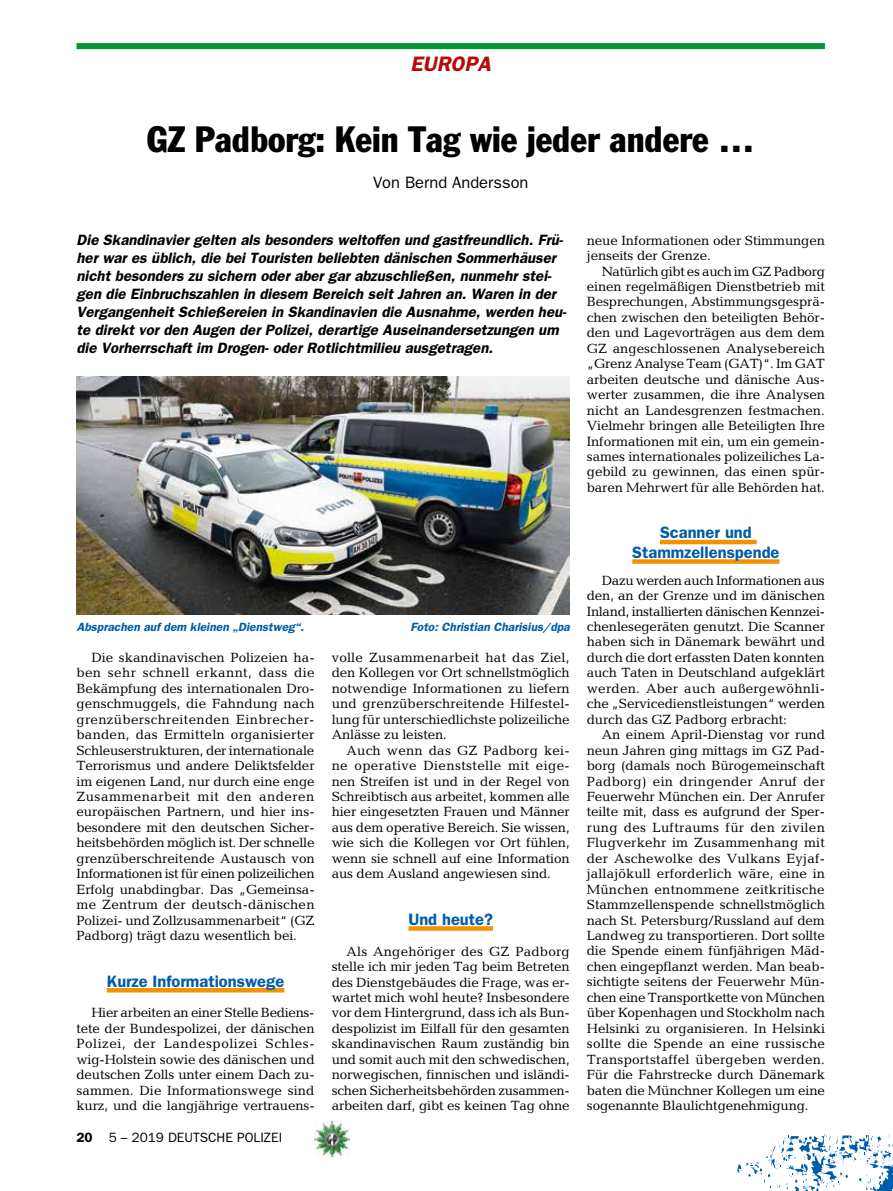
<style>
.page{position:relative;width:893px;height:1191px;background:#fff}
.page>*{position:absolute;margin:0;border:0;box-sizing:border-box;transform-origin:0 0}
.t1{font:condensed 36px "Franklin Gothic";color:#000}
.t2{font:italic 600 21px "Franklin Gothic";color:#b70a06}
.t3{font:600 16.5px/19.5px "Franklin Gothic";color:#005ca9;text-align:center}
.t4{font:16.5px "Franklin Gothic";color:#000}
.t5{font:italic 600 15px/18px "Franklin Gothic";color:#000}
.t6{font:13.5px/15.5px "Candida";letter-spacing:-.01em;color:#000;text-align:justify}
.t7{font:13.5px "Franklin Gothic";color:#000}
.t8{font:italic 600 12px "Franklin Gothic";color:#005ca9}
.s1{font-weight:600}
</style>
<div class="page">
<img style="left:315px;top:1121px;width:34px;height:35px">
<svg style="left:737px;top:1134px;width:156px;height:57px"></svg>
<div style="left:76px;top:43px;width:749px;height:6px;background:#009635"></div>
<hr style="left:107px;top:988px;width:177px;height:4px;background:#f39100">
<svg style="left:408px;top:926px;width:85px;height:4px"></svg>
<hr style="left:660px;top:540px;width:97px;height:4px;background:#f39100">
<div style="left:632px;top:559px;width:147px;height:5px;background:#f39100"></div>
<img style="left:77px;top:376px;width:493px;height:238px">
<h2 class="t2" style="left:411px;top:51px;width:82px">EUROPA</h2>
<h1 class="t1" style="left:147px;top:117px;width:609px">GZ Padborg: Kein Tag wie jeder andere …</h1>
<p class="t4" style="left:373px;top:173px;width:157px">Von Bernd Andersson</p>
<p class="t5" style="left:77px;top:230px;width:492px">Die Skandinavier gelten als besonders weltoffen und gastfreundlich. Frü&shy;her war es üblich, die bei Touristen beliebten dänischen Sommerhäuser nicht besonders zu sichern oder aber gar abzuschließen, nunmehr stei&shy;gen die Einbruchszahlen in diesem Bereich seit Jahren an. Waren in der Vergangenheit Schießereien in Skandinavien die Ausnahme, werden heu&shy;te direkt vor den Augen der Polizei, derartige Auseinandersetzungen um die Vorherrschaft im Drogen- oder Rotlichtmilieu ausgetragen.</p>
<p class="t8" style="left:77px;top:620px;width:229px">Absprachen auf dem kleinen „Dienstweg“.</p>
<p class="t8" style="left:410px;top:620px;width:161px">Foto: Christian Charisius/dpa</p>
<p class="t6" style="left:76px;top:649px;width:240px;text-indent:15px">Die skandinavischen Polizeien ha&shy;ben sehr schnell erkannt, dass die Bekämpfung des internationalen Dro&shy;genschmuggels, die Fahndung nach grenzüberschreitenden Einbrecher&shy;banden, das Ermitteln organisierter Schleuserstrukturen, der internationale Terrorismus und andere Deliktsfelder im eigenen Land, nur durch eine enge Zusammenarbeit mit den anderen europäischen Partnern, und hier ins&shy;besondere mit den deutschen Sicher&shy;heitsbehörden möglich ist. Der schnelle grenzüberschreitende Austausch von Informationen ist für einen polizeilichen Erfolg unabdingbar. Das „Gemeinsa&shy;me Zentrum der deutsch-dänischen Polizei- und Zollzusammenarbeit“ (GZ Padborg) trägt dazu wesentlich bei.</p>
<p class="t3" style="left:107px;top:971px;width:179px">Kurze Informationswege</p>
<p class="t6" style="left:76px;top:1005px;width:240px;text-indent:15px">Hier arbeiten an einer Stelle Bediens&shy;tete der Bundespolizei, der dänischen Polizei, der Landespolizei Schles&shy;wig-Holstein sowie des dänischen und deutschen Zolls unter einem Dach zu&shy;sammen. Die Informationswege sind kurz, und die langjährige vertrauens-</p>
<p class="t7" style="left:77px;top:1129px;width:207px"><span class="s1">20</span> 5 – 2019 DEUTSCHE POLIZEI</p>
<p class="t6" style="left:332px;top:649px;width:240px">volle Zusammenarbeit hat das Ziel, den Kollegen vor Ort schnellstmöglich notwendige Informationen zu liefern und grenzüberschreitende Hilfestel&shy;lung für unterschiedlichste polizeiliche Anlässe zu leisten.</p>
<p class="t6" style="left:332px;top:742px;width:240px;text-indent:15px">Auch wenn das GZ Padborg kei&shy;ne operative Dienststelle mit eige&shy;nen Streifen ist und in der Regel von Schreibtisch aus arbeitet, kommen alle hier eingesetzten Frauen und Männer aus dem operative Bereich. Sie wissen, wie sich die Kollegen vor Ort fühlen, wenn sie schnell auf eine Information aus dem Ausland angewiesen sind.</p>
<p class="t3" style="left:408px;top:909px;width:86px">Und heute?</p>
<p class="t6" style="left:332px;top:943px;width:240px;text-indent:15px">Als Angehöriger des GZ Padborg stelle ich mir jeden Tag beim Betreten des Dienstgebäudes die Frage, was er&shy;wartet mich wohl heute? Insbesondere vor dem Hintergrund, dass ich als Bun&shy;despolizist im Eilfall für den gesamten skandinavischen Raum zuständig bin und somit auch mit den schwedischen, norwegischen, finnischen und isländi&shy;schen Sicherheitsbehörden zusammen&shy;arbeiten darf, gibt es keinen Tag ohne</p>
<p class="t6" style="left:587px;top:232px;width:240px">neue Informationen oder Stimmungen jenseits der Grenze.</p>
<p class="t6" style="left:587px;top:263px;width:240px;text-indent:15px">Natürlich gibt es auch im GZ Padborg einen regelmäßigen Dienstbetrieb mit Besprechungen, Abstimmungsgesprä&shy;chen zwischen den beteiligten Behör&shy;den und Lagevorträgen aus dem dem GZ angeschlossenen Analysebereich „Grenz Analyse Team (GAT)“. Im GAT arbeiten deutsche und dänische Aus&shy;werter zusammen, die ihre Analysen nicht an Landesgrenzen festmachen.<br>Vielmehr bringen alle Beteiligten Ihre Informationen mit ein, um ein gemein&shy;sames internationales polizeiliches La&shy;gebild zu gewinnen, das einen spür&shy;baren Mehrwert für alle Behörden hat.</p>
<p class="t3" style="left:632px;top:523px;width:149px">Scanner und<br>Stammzellenspende</p>
<p class="t6" style="left:587px;top:572px;width:240px;text-indent:15px">Dazu werden auch Informationen aus den, an der Grenze und im dänischen Inland, installierten dänischen Kennzei&shy;chenlesegeräten genutzt. Die Scanner haben sich in Dänemark bewährt und durch die dort erfassten Daten konnten auch Taten in Deutschland aufgeklärt werden. Aber auch außergewöhnli&shy;che „Servicedienstleistungen“ werden durch das GZ Padborg erbracht:</p>
<p class="t6" style="left:587px;top:727px;width:240px;text-indent:15px">An einem April-Dienstag vor rund neun Jahren ging mittags im GZ Pad&shy;borg (damals noch Bürogemeinschaft Padborg) ein dringender Anruf der Feuerwehr München ein. Der Anrufer teilte mit, dass es aufgrund der Sper&shy;rung des Luftraums für den zivilen Flugverkehr im Zusammenhang mit der Aschewolke des Vulkans Eyjaf&shy;jallajökull erforderlich wäre, eine in München entnommene zeitkritische Stammzellenspende schnellstmöglich nach St. Petersburg/Russland auf dem Landweg zu transportieren. Dort sollte die Spende einem fünfjährigen Mäd&shy;chen eingepflanzt werden. Man beab&shy;sichtigte seitens der Feuerwehr Mün&shy;chen eine Transportkette von München über Kopenhagen und Stockholm nach Helsinki zu organisieren. In Helsinki sollte die Spende an eine russische Transportstaffel übergeben werden.<br>Für die Fahrstrecke durch Dänemark baten die Münchner Kollegen um eine sogenannte Blaulichtgenehmigung.</p>
</div>
